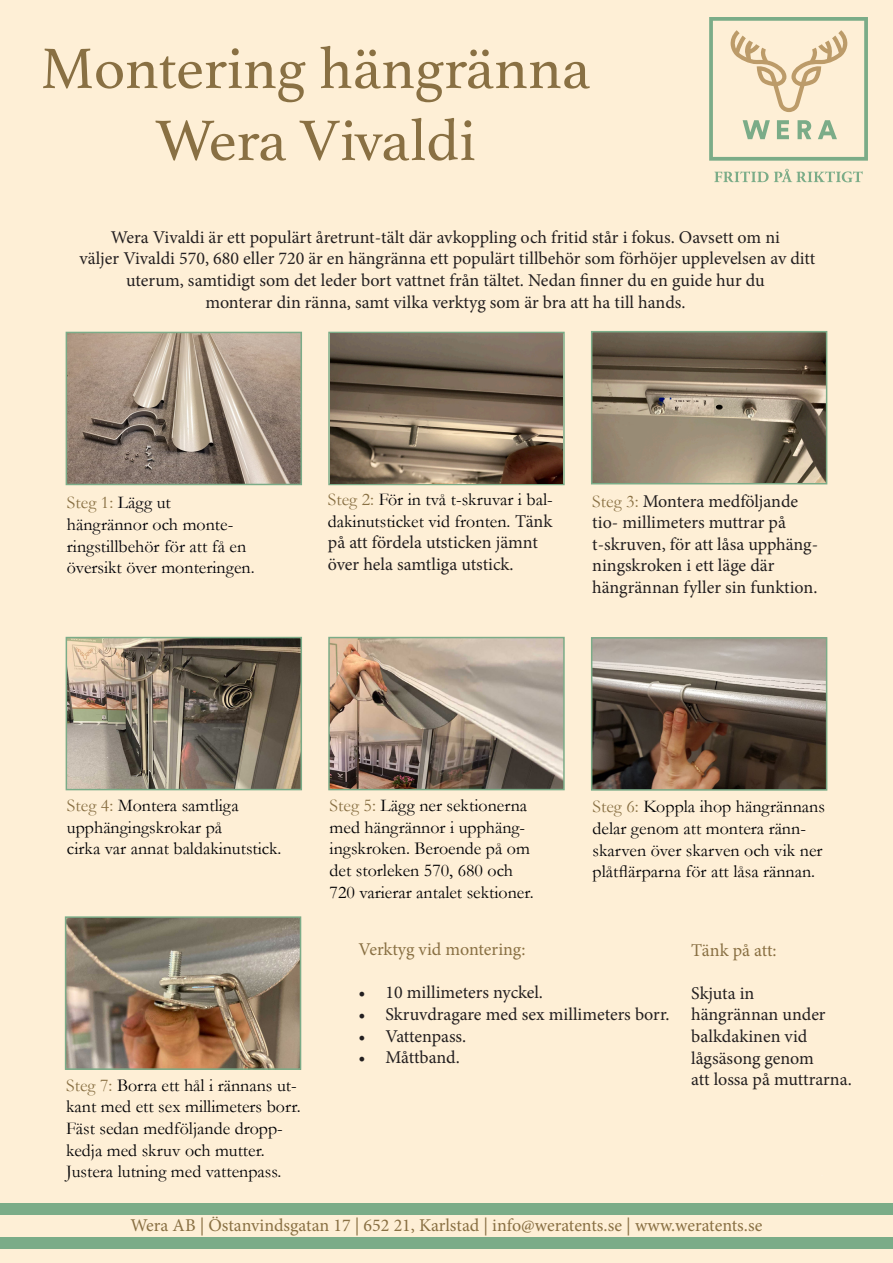
<style>
.page{position:relative;width:893px;height:1263px;background:#feefd6}
.page>*{position:absolute;margin:0;border:0;box-sizing:border-box;transform-origin:0 0}
.t1{font:60px "Athelas";color:#897043}
.t2{font:18px/21.6px "Minion Pro";color:#231f20}
.t3{font:18px/21.6px "Garamond";color:#000003}
.t4{font:18px "Minion Pro";color:#897043}
.t5{font:18px/21.6px "Garamond";color:#000006}
.t6{font:18px "Garamond";color:#897043}
.s1{color:#000006}
.s2{font-family:"Garamond";color:#897043}
.s3{font-family:"Garamond";color:#000003}
.s4{color:#897043}
</style>
<div class="page">
<div style="left:0;top:1204px;width:893px;height:11px;background:#7bac88"></div>
<div style="left:0;top:1237px;width:893px;height:12px;background:#7bac88"></div>
<svg style="left:709px;top:17px;width:159px;height:144px"></svg>
<svg style="left:714px;top:169px;width:149px;height:13px"></svg>
<img style="left:69px;top:335px;width:230px;height:147px">
<div style="left:66px;top:332px;width:236px;height:153px;border:2px solid #7bac88"></div>
<div style="left:328px;top:332px;width:237px;height:153px;border:2px solid #7bac88"></div>
<img style="left:594px;top:334px;width:230px;height:147px">
<div style="left:591px;top:331px;width:236px;height:153px;border:2px solid #7bac88"></div>
<img style="left:69px;top:640px;width:230px;height:147px">
<div style="left:66px;top:637px;width:236px;height:153px;border:2px solid #7bac88"></div>
<img style="left:331px;top:640px;width:231px;height:147px">
<div style="left:328px;top:637px;width:237px;height:153px;border:2px solid #7bac88"></div>
<img style="left:594px;top:640px;width:230px;height:148px">
<div style="left:591px;top:637px;width:236px;height:154px;border:2px solid #7bac88"></div>
<img style="left:68px;top:919px;width:230px;height:148px">
<div style="left:65px;top:916px;width:236px;height:154px;border:2px solid #7bac88"></div>
<img style="left:330px;top:333px;width:233px;height:150px">
<p class="t1" style="left:41px;top:20px;width:551px">Montering hängränna</p>
<p class="t1" style="left:155px;top:92px;width:322px">Wera Vivaldi</p>
<p class="t2" style="left:111px;top:226px;width:671px">Wera Vivaldi är ett populärt åretrunt-tält där avkoppling och fritid står i fokus. Oavsett om ni</p>
<p class="t2" style="left:80px;top:248px;width:737px;text-align:center">väljer Vivaldi 570, 680 eller 720 är en hängränna ett populärt tillbehör som förhöjer upplevelsen av ditt uterum, samtidigt som det leder bort vattnet från tältet. Nedan finner du en guide hur du</p>
<p class="t2" style="left:205px;top:291px;width:482px">monterar din ränna, samt vilka verktyg som är bra att ha till hands.</p>
<p class="t6" style="left:67px;top:491px;width:105px">Steg 1: <span class="s1">Lägg ut</span></p>
<p class="t5" style="left:67px;top:513px;width:189px">hängrännor och monte&shy;ringstillbehör för att få en översikt över monteringen.</p>
<p class="t2" style="left:328px;top:489px;width:226px"><span class="s2">Steg 2:</span> <span class="s3">För in två t-skruvar i bal&shy;dakinutsticket vid fronten.</span> Tänk på att fördela utsticken jämnt över hela samtliga utstick.</p>
<p class="t2" style="left:592px;top:490px;width:227px"><span class="s2">Steg 3:</span> Montera medföljande tio- millimeters muttrar på t-skruven, för att låsa upphäng&shy;ningskroken i ett läge där</p>
<p class="t2" style="left:592px;top:576px;width:227px">hängrännan fyller sin funktion.</p>
<p class="t3" style="left:67px;top:794px;width:173px"><span class="s4">Steg 4:</span> Montera samtliga</p>
<p class="t3" style="left:67px;top:816px;width:157px">upphängingskrokar på</p>
<p class="t3" style="left:67px;top:837px;width:216px">cirka var annat baldakinutstick.</p>
<p class="t3" style="left:66px;top:1074px;width:236px"><span class="s4">Steg 7:</span> Borra ett hål i rännans ut&shy;kant med ett sex millimeters borr.<br>Fäst sedan medföljande dropp&shy;kedja med skruv och mutter.<br>Justera lutning med vattenpass.</p>
<p class="t3" style="left:330px;top:794px;width:206px"><span class="s4">Steg 5:</span> Lägg ner sektionerna med hängrännor i upphäng&shy;ingskroken. Beroende på om det storleken 570, 680 och<br>720 varierar antalet sektioner.</p>
<p class="t3" style="left:592px;top:795px;width:234px"><span class="s4">Steg 6:</span> Koppla ihop hängrännans delar genom att montera ränn&shy;skarven över skarven och vik ner plåtflärparna för att låsa rännan.</p>
<p class="t4" style="left:358px;top:937px;width:168px">Verktyg vid montering:</p>
<p class="t2" style="left:358px;top:982px;width:186px">• 10 millimeters nyckel.</p>
<p class="t2" style="left:358px;top:1003px;width:313px">• Skruvdragare med sex millimeters borr.</p>
<p class="t2" style="left:358px;top:1025px;width:109px">• Vattenpass.</p>
<p class="t2" style="left:358px;top:1047px;width:103px">• Måttband.</p>
<p class="t4" style="left:691px;top:938px;width:87px">Tänk på att:</p>
<p class="t2" style="left:691px;top:982px;width:65px">Skjuta in</p>
<p class="t2" style="left:691px;top:1004px;width:136px">hängrännan under</p>
<p class="t2" style="left:691px;top:1025px;width:118px">balkdakinen vid</p>
<p class="t2" style="left:691px;top:1047px;width:124px">lågsäsong genom</p>
<p class="t2" style="left:691px;top:1069px;width:162px">att lossa på muttrarna.</p>
<p class="t4" style="left:131px;top:1213px;width:633px">Wera AB | Östanvindsgatan 17 | 652 21, Karlstad | info@weratents.se | www.weratents.se</p>
</div>
